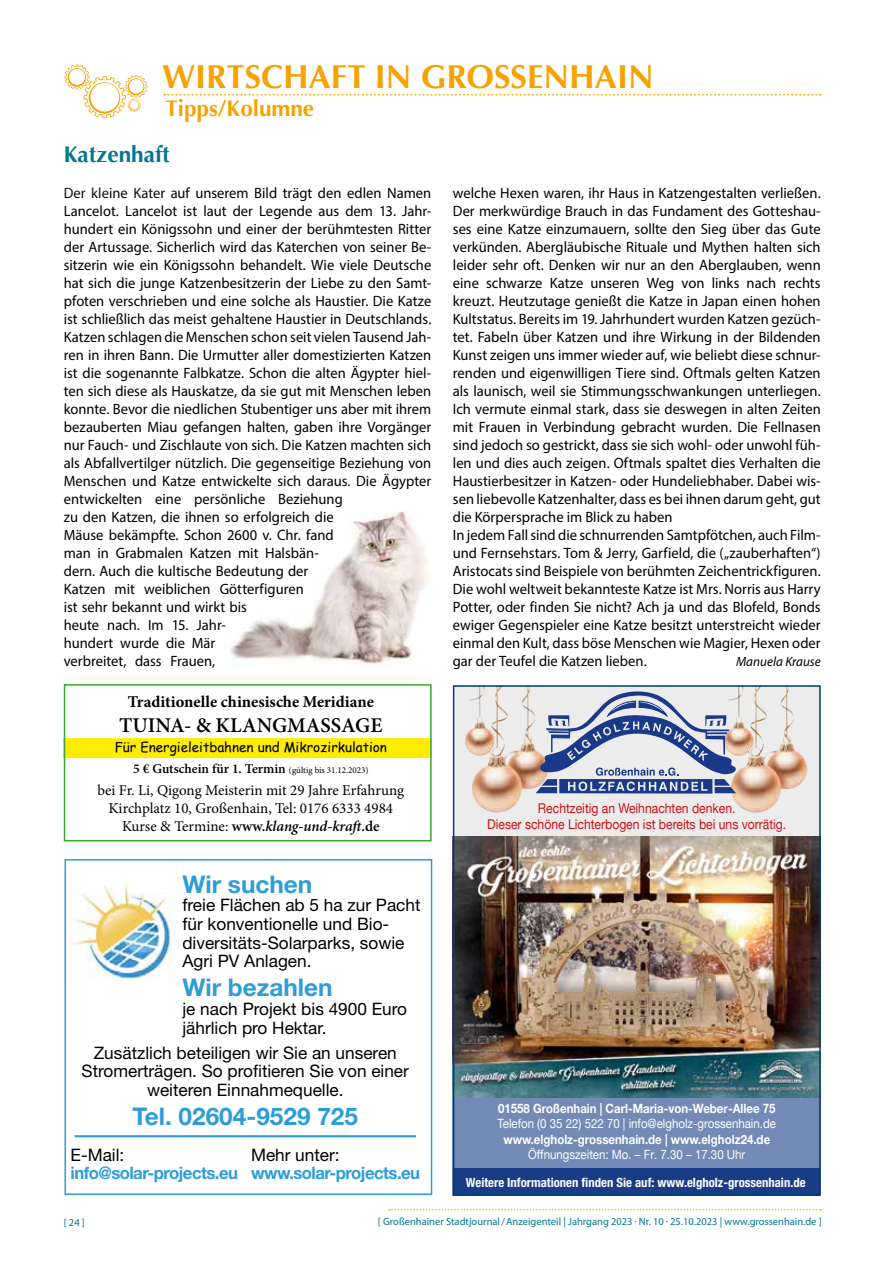
<style>
.page{position:relative;width:893px;height:1263px;background:#fff}
.page>*{position:absolute;margin:0;border:0;box-sizing:border-box;transform-origin:0 0}
.t1{font:700 33px "Optima";color:#f6a200}
.t2{font:700 24.45px "Helvetica Neue LT Pro";color:#2d9cd8}
.t3{font:700 22.5px "Optima";color:#f6a200}
.t4{font:700 22.5px "Optima";color:#00768f}
.t5{font:600 21px "Minion Pro";color:#000}
.t6{font:17.25px/18.6px "Helvetica Neue LT Pro";color:#000}
.t7{font:700 17.25px "Helvetica Neue LT Pro";letter-spacing:-.03em;color:#2d9cd8}
.t8{font:700 16.5px "Minion Pro";color:#000}
.t9{font:15px/18px "Myriad Pro";color:#000}
.t10{font:15px/18px "Minion Pro";color:#000;text-align:center}
.t11{font:13.5px/16.2px "Helvetica Neue";color:#cd1013;text-align:center;scale:.9 1}
.t12{font:600 13.5px "Minion Pro";color:#000}
.t13{font:13.5px "Comic Sans MS";color:#000}
.t14{font:italic 13.5px "Myriad Pro";letter-spacing:.005em;color:#000}
.t15{font:700 12.75px "Helvetica Neue";color:#fff;scale:.9 1}
.t16{font:12.75px "Helvetica Neue";color:#fff;scale:.9 1}
.t17{font:700 condensed 12.75px "Helvetica Neue";color:#fff}
.t18{font:10.5px "Myriad Pro";color:#00768f}
.s1{font-weight:400;font-size:9px}
.s2{font-weight:600}
.s3{font-weight:600;font-style:italic}
.s4{font-weight:700}
</style>
<div class="page">
<svg style="left:164px;top:94px;width:657px;height:2px"></svg>
<svg style="left:64px;top:64px;width:83px;height:42px"></svg>
<svg style="left:389px;top:1209px;width:432px;height:1px"></svg>
<img style="left:230px;top:512px;width:198px;height:152px">
<img style="left:71px;top:883px;width:102px;height:96px">
<hr style="left:75px;top:1135px;width:341px;height:2px;background:#2d9cd8">
<div style="left:64px;top:859px;width:368px;height:336px;border:2px solid #2d9cd8"></div>
<div style="left:64px;top:739px;width:368px;height:18px;background:#ffed00"></div>
<div style="left:64px;top:738px;width:368px;height:20px;border:2px solid #ffed00"></div>
<div style="left:64px;top:684px;width:368px;height:157px;border:2px solid #3ca432"></div>
<div style="left:453px;top:1000px;width:368px;height:195px;background:#748ab6"></div>
<div style="left:453px;top:685px;width:368px;height:309px;background:#ececec"></div>
<div style="left:453px;top:1168px;width:367px;height:27px;background:#183c86"></div>
<img style="left:456px;top:837px;width:362px;height:261px">
<img style="left:465px;top:688px;width:71px;height:125px">
<img style="left:731px;top:688px;width:76px;height:125px">
<svg style="left:536px;top:691px;width:202px;height:103px"></svg>
<div style="left:453px;top:685px;width:368px;height:510px;border:2px solid #003b7c"></div>
<h1 class="t1" style="left:162px;top:58px;width:493px">WIRTSCHAFT IN GROSSENHAIN</h1>
<h3 class="t3" style="left:165px;top:95px;width:150px">Tipps/Kolumne</h3>
<h3 class="t4" style="left:64px;top:142px;width:107px">Katzenhaft</h3>
<p class="t9" style="left:64px;top:184px;width:369px">Der kleine Kater auf unserem Bild trägt den edlen Namen Lancelot. Lancelot ist laut der Legende aus dem 13. Jahr&shy;hundert ein Königssohn und einer der berühmtesten Ritter der Artussage. Sicherlich wird das Katerchen von seiner Be&shy;sitzerin wie ein Königssohn behandelt. Wie viele Deutsche hat sich die junge Katzenbesitzerin der Liebe zu den Samt&shy;pfoten verschrieben und eine solche als Haustier. Die Katze ist schließlich das meist gehaltene Haustier in Deutschlands.<br>Katzen schlagen die Menschen schon seit vielen Tausend Jah&shy;ren in ihren Bann. Die Urmutter aller domestizierten Katzen ist die sogenannte Falbkatze. Schon die alten Ägypter hiel&shy;ten sich diese als Hauskatze, da sie gut mit Menschen leben konnte. Bevor die niedlichen Stubentiger uns aber mit ihrem bezauberten Miau gefangen halten, gaben ihre Vorgänger nur Fauch- und Zischlaute von sich. Die Katzen machten sich als Abfallvertilger nützlich. Die gegenseitige Beziehung von Menschen und Katze entwickelte sich daraus. Die Ägypter entwickelten eine persönliche Beziehung<br>zu den Katzen, die ihnen so erfolgreich die<br>Mäuse bekämpfte. Schon 2600 v. Chr. fand<br>man in Grabmalen Katzen mit Halsbän-<br>dern. Auch die kultische Bedeutung der<br>Katzen mit weiblichen Götterfiguren<br>ist sehr bekannt und wirkt bis<br>heute nach. Im 15. Jahr-<br>hundert wurde die Mär<br>verbreitet, dass Frauen,</p>
<p class="t9" style="left:453px;top:184px;width:369px">welche Hexen waren, ihr Haus in Katzengestalten verließen.<br>Der merkwürdige Brauch in das Fundament des Gotteshau&shy;ses eine Katze einzumauern, sollte den Sieg über das Gute verkünden. Abergläubische Rituale und Mythen halten sich leider sehr oft. Denken wir nur an den Aberglauben, wenn eine schwarze Katze unseren Weg von links nach rechts kreuzt. Heutzutage genießt die Katze in Japan einen hohen Kultstatus. Bereits im 19. Jahrhundert wurden Katzen gezüch&shy;tet. Fabeln über Katzen und ihre Wirkung in der Bildenden Kunst zeigen uns immer wieder auf, wie beliebt diese schnur&shy;renden und eigenwilligen Tiere sind. Oftmals gelten Katzen als launisch, weil sie Stimmungsschwankungen unterliegen.<br>Ich vermute einmal stark, dass sie deswegen in alten Zeiten mit Frauen in Verbindung gebracht wurden. Die Fellnasen sind jedoch so gestrickt, dass sie sich wohl- oder unwohl füh&shy;len und dies auch zeigen. Oftmals spaltet dies Verhalten die Haustierbesitzer in Katzen- oder Hundeliebhaber. Dabei wis&shy;sen liebevolle Katzenhalter, dass es bei ihnen darum geht, gut die Körpersprache im Blick zu haben<br>In jedem Fall sind die schnurrenden Samtpfötchen, auch Film&shy;und Fernsehstars. Tom &amp; Jerry, Garfield, die („zauberhaften“)<br>Aristocats sind Beispiele von berühmten Zeichentrickfiguren.<br>Die wohl weltweit bekannteste Katze ist Mrs. Norris aus Harry Potter, oder finden Sie nicht? Ach ja und das Blofeld, Bonds ewiger Gegenspieler eine Katze besitzt unterstreicht wieder einmal den Kult, dass böse Menschen wie Magier, Hexen oder gar der Teufel die Katzen lieben.</p>
<p class="t14" style="left:736px;top:653px;width:86px">Manuela Krause</p>
<p class="t8" style="left:128px;top:690px;width:248px">Traditionelle chinesische Meridiane</p>
<h3 class="t5" style="left:119px;top:711px;width:265px">TUINA- &amp; KLANGMASSAGE</h3>
<p class="t13" style="left:115px;top:737px;width:274px">Für Energieleitbahnen und Mikrozirkulation</p>
<p class="t12" style="left:133px;top:759px;width:237px">5 € Gutschein für 1. Termin <span class="s1">(gültig bis 31.12.2023)</span></p>
<p class="t10" style="left:97px;top:781px;width:308px">bei Fr. Li, Qigong Meisterin mit 29 Jahre Erfahrung<br>Kirchplatz 10, Großenhain, Tel: 0176 6333 4984<br>Kurse &amp; Termine: <span class="s2">www.</span><span class="s3">klang-und-kraft</span><span class="s2">.de</span></p>
<h2 class="t2" style="left:182px;top:868px;width:131px">Wir suchen</h2>
<p class="t6" style="left:182px;top:895px;width:240px">freie Flächen ab 5 ha zur Pacht für konventionelle und Bio&shy;diversitäts-Solarparks, sowie<br>Agri PV Anlagen.</p>
<h2 class="t2" style="left:182px;top:972px;width:152px">Wir bezahlen</h2>
<p class="t6" style="left:182px;top:999px;width:226px">je nach Projekt bis 4900 Euro jährlich pro Hektar.</p>
<p class="t6" style="left:82px;top:1043px;width:329px;text-align:center">Zusätzlich beteiligen wir Sie an unseren<br>Stromerträgen. So profitieren Sie von einer weiteren Einnahmequelle.</p>
<h2 class="t2" style="left:133px;top:1101px;width:227px">Tel. 02604-9529 725</h2>
<p class="t6" style="left:71px;top:1145px;width:55px">E-Mail:</p>
<p class="t7" style="left:71px;top:1162px;width:169px">info@solar-projects.eu</p>
<p class="t6" style="left:251px;top:1145px;width:90px">Mehr unter:</p>
<p class="t7" style="left:251px;top:1162px;width:171px">www.solar-projects.eu</p>
<p class="t11" style="left:487px;top:800px;width:334px">Rechtzeitig an Weihnachten denken.<br>Dieser schöne Lichterbogen ist bereits bei uns vorrätig.</p>
<p class="t15" style="left:498px;top:1100px;width:310px">01558 Großenhain | Carl-Maria-von-Weber-Allee 75</p>
<p class="t16" style="left:497px;top:1116px;width:311px">Telefon (0 35 22) 522 70 | info@elgholz-grossenhain.de</p>
<p class="t15" style="left:503px;top:1131px;width:298px">www.elgholz-grossenhain.de | www.elgholz24.de</p>
<p class="t16" style="left:528px;top:1147px;width:243px">Öffnungszeiten: Mo. – Fr. 7.30 – 17.30 Uhr</p>
<p class="t17" style="left:466px;top:1175px;width:341px">Weitere Informationen finden Sie auf: www.elgholz-grossenhain.de</p>
<p class="t18" style="left:64px;top:1215px;width:23px">[ 24 ]</p>
<p class="t18" style="left:378px;top:1214px;width:445px">[ Großenhainer Stadtjournal/Anzeigenteil | Jahrgang 2023 <span class="s4">.</span> Nr. 10 <span class="s4">.</span> 25.10.2023 | www.grossenhain.de ]</p>
</div>
